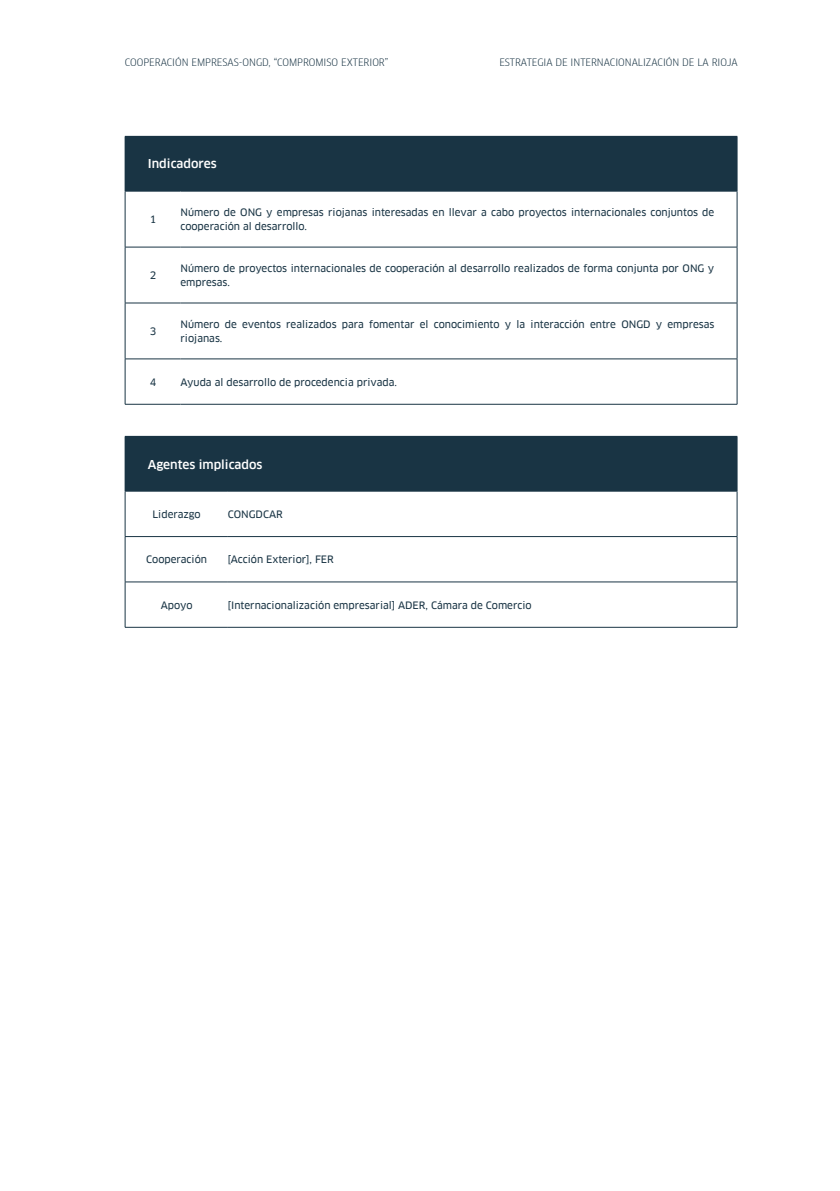
<style>
.page{position:relative;width:840px;height:1191px;background:#fff}
.page>*{position:absolute;margin:0;border:0;box-sizing:border-box;transform-origin:0 0}
.t1{font:500 12px "Clan Offc Pro";color:#fff}
.t2{font:10px/14px "Clan Offc Pro News";color:#193444}
.Parrafo{font:10px "Clan Offc Pro Narr";color:#193444}
</style>
<div class="page">
<div style="left:125px;top:136px;width:611px;height:55px;background:#193444"></div>
<hr style="left:180px;top:136px;width:557px;height:1px;background:#193444">
<hr style="left:736px;top:137px;width:1px;height:54px;background:#193444">
<hr style="left:125px;top:191px;width:55px;height:1px;background:#193444">
<hr style="left:125px;top:191px;width:1px;height:56px;background:#193444">
<hr style="left:180px;top:191px;width:557px;height:1px;background:#193444">
<hr style="left:736px;top:191px;width:1px;height:56px;background:#193444">
<hr style="left:125px;top:247px;width:55px;height:1px;background:#193444">
<hr style="left:125px;top:247px;width:1px;height:56px;background:#193444">
<hr style="left:180px;top:247px;width:557px;height:1px;background:#193444">
<hr style="left:736px;top:247px;width:1px;height:56px;background:#193444">
<hr style="left:125px;top:303px;width:55px;height:1px;background:#193444">
<hr style="left:125px;top:303px;width:1px;height:56px;background:#193444">
<hr style="left:180px;top:303px;width:557px;height:1px;background:#193444">
<hr style="left:736px;top:303px;width:1px;height:56px;background:#193444">
<hr style="left:125px;top:358px;width:55px;height:1px;background:#193444">
<hr style="left:125px;top:359px;width:1px;height:45px;background:#193444">
<hr style="left:180px;top:358px;width:557px;height:1px;background:#193444">
<hr style="left:736px;top:359px;width:1px;height:45px;background:#193444">
<hr style="left:125px;top:404px;width:55px;height:1px;background:#193444">
<hr style="left:180px;top:404px;width:557px;height:1px;background:#193444">
<div style="left:125px;top:436px;width:611px;height:55px;background:#193444"></div>
<hr style="left:736px;top:436px;width:1px;height:55px;background:#193444">
<hr style="left:125px;top:491px;width:103px;height:1px;background:#193444">
<hr style="left:125px;top:491px;width:1px;height:45px;background:#193444">
<hr style="left:228px;top:491px;width:509px;height:1px;background:#193444">
<hr style="left:736px;top:491px;width:1px;height:45px;background:#193444">
<hr style="left:125px;top:536px;width:103px;height:1px;background:#193444">
<hr style="left:125px;top:537px;width:1px;height:44px;background:#193444">
<hr style="left:228px;top:536px;width:509px;height:1px;background:#193444">
<hr style="left:736px;top:537px;width:1px;height:44px;background:#193444">
<hr style="left:125px;top:581px;width:103px;height:1px;background:#193444">
<hr style="left:125px;top:582px;width:1px;height:45px;background:#193444">
<hr style="left:228px;top:581px;width:509px;height:1px;background:#193444">
<hr style="left:736px;top:582px;width:1px;height:45px;background:#193444">
<hr style="left:125px;top:627px;width:103px;height:1px;background:#193444">
<hr style="left:228px;top:627px;width:509px;height:1px;background:#193444">
<p class="Parrafo" style="left:125px;top:56px;width:265px">COOPERACIÓN EMPRESAS-ONGD, “COMPROMISO EXTERIOR”</p>
<p class="Parrafo" style="left:499px;top:56px;width:240px">ESTRATEGIA DE INTERNACIONALIZACIÓN DE LA RIOJA</p>
<p class="t1" style="left:148px;top:157px;width:70px">Indicadores</p>
<p class="t2" style="left:150px;top:212px;width:8px">1</p>
<p class="t2" style="left:180px;top:205px;width:535px">Número de ONG y empresas riojanas interesadas en llevar a cabo proyectos internacionales conjuntos de cooperación al desarrollo.</p>
<p class="t2" style="left:150px;top:268px;width:8px">2</p>
<p class="t2" style="left:180px;top:261px;width:535px">Número de proyectos internacionales de cooperación al desarrollo realizados de forma conjunta por ONG y empresas.</p>
<p class="t2" style="left:150px;top:324px;width:8px">3</p>
<p class="t2" style="left:180px;top:317px;width:535px">Número de eventos realizados para fomentar el conocimiento y la interacción entre ONGD y empresas riojanas.</p>
<p class="t2" style="left:150px;top:375px;width:8px">4</p>
<p class="t2" style="left:180px;top:375px;width:218px">Ayuda al desarrollo de procedencia privada.</p>
<p class="t1" style="left:148px;top:457px;width:116px">Agentes implicados</p>
<p class="t2" style="left:152px;top:507px;width:50px">Liderazgo</p>
<p class="t2" style="left:228px;top:507px;width:56px">CONGDCAR</p>
<p class="t2" style="left:146px;top:552px;width:62px">Cooperación</p>
<p class="t2" style="left:228px;top:552px;width:107px">[Acción Exterior], FER</p>
<p class="t2" style="left:161px;top:598px;width:33px">Apoyo</p>
<p class="t2" style="left:228px;top:598px;width:305px">[Internacionalización empresarial] ADER, Cámara de Comercio</p>
</div>
